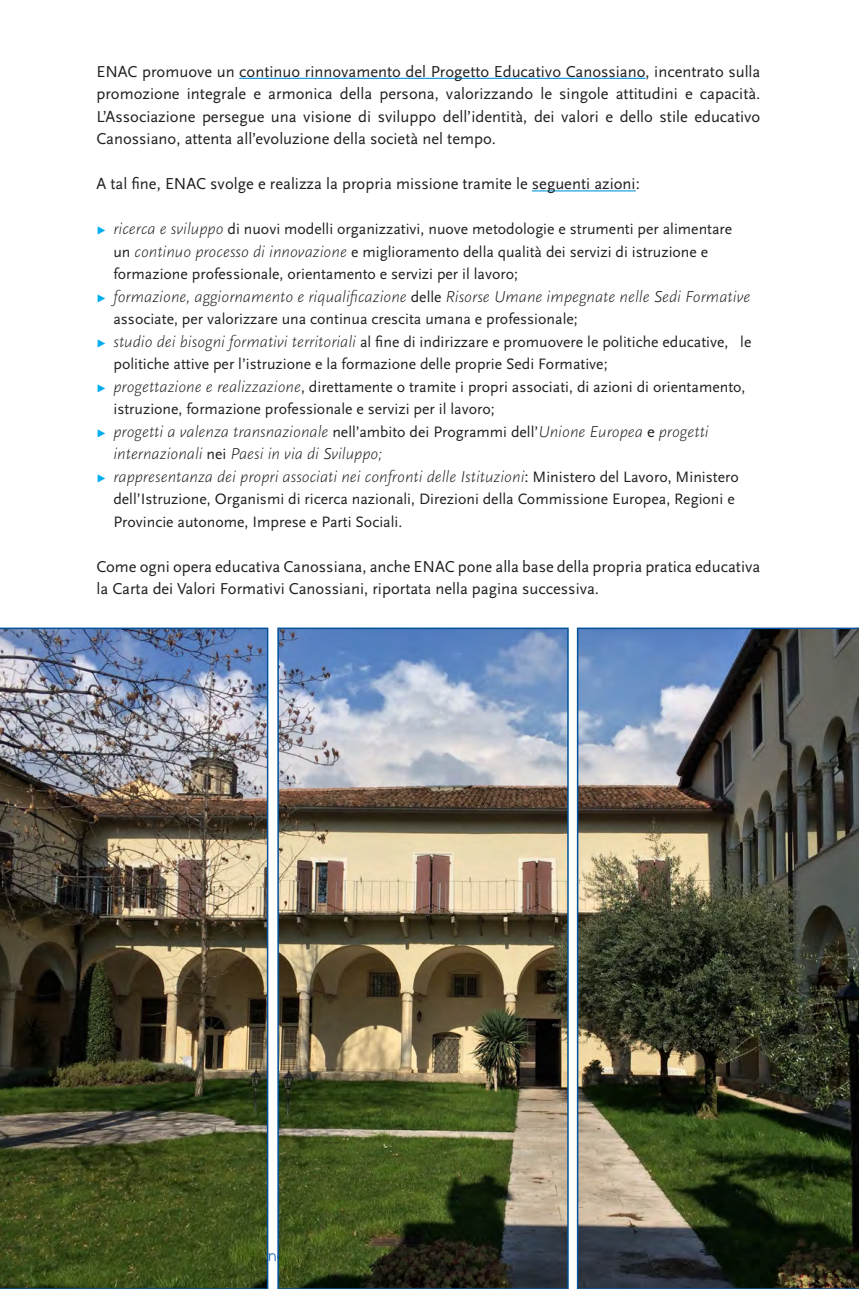
<style>
.page{position:relative;width:859px;height:1289px;background:#fff}
.page>*{position:absolute;margin:0;border:0;box-sizing:border-box;transform-origin:0 0}
.t1{font:16.5px/22.5px "Scala Sans Pro";color:#231f20;text-align:justify}
.t2{font:italic 300 16.5px "Scala Sans Pro";color:#231f20}
.t3{font:15.75px/22.5px "Scala Sans Pro";color:#231f20}
.s1{color:#00aeef}
.s2{font-weight:300;font-style:italic;font-size:16.5px}
.s3{font-weight:400;font-style:normal;font-size:15.75px;color:#00aeef}
.s4{font-weight:400;font-style:normal;font-size:15.75px}
.s5{font-weight:400;font-style:normal}
.s6{font-size:15.75px}
</style>
<div class="page">
<hr style="left:239px;top:78px;width:407px;height:1px;background:#149dd9">
<hr style="left:532px;top:190px;width:104px;height:1px;background:#149dd9">
<img style="left:0;top:627px;width:268px;height:661px">
<img style="left:577px;top:627px;width:282px;height:661px">
<img style="left:280px;top:630px;width:286px;height:655px">
<div style="left:277px;top:627px;width:292px;height:661px;border:2px solid #01519b"></div>
<p class="t1" style="left:96px;top:60px;width:665px">ENAC promuove un continuo rinnovamento del Progetto Educativo Canossiano, incentrato sulla promozione integrale e armonica della persona, valorizzando le singole attitudini e capacità.<br>L’Associazione persegue una visione di sviluppo dell’identità, dei valori e dello stile educativo Canossiano, attenta all’evoluzione della società nel tempo.</p>
<p class="t1" style="left:96px;top:172px;width:545px">A tal fine, ENAC svolge e realizza la propria missione tramite le seguenti azioni:</p>
<p class="t3" style="left:113px;top:218px;width:620px;text-indent:-17px"><span class="s1">▸</span> <span class="s2">ricerca e sviluppo</span> di nuovi modelli organizzativi, nuove metodologie e strumenti per alimentare un <span class="s2">continuo processo di innovazione</span> e miglioramento della qualità dei servizi di istruzione e formazione professionale, orientamento e servizi per il lavoro;</p>
<p class="t2" style="left:96px;top:287px;width:656px"><span class="s3">▸</span> formazione, aggiornamento e riqualificazione <span class="s4">delle</span> Risorse Umane impegnate nelle Sedi Formative</p>
<p class="t3" style="left:113px;top:308px;width:466px">associate, per valorizzare una continua crescita umana e professionale;</p>
<p class="t3" style="left:96px;top:330px;width:656px"><span class="s1">▸</span> <span class="s2">studio dei bisogni formativi territoriali</span> al fine di indirizzare e promuovere le politiche educative, le</p>
<p class="t3" style="left:113px;top:353px;width:496px">politiche attive per l’istruzione e la formazione delle proprie Sedi Formative;</p>
<p class="t3" style="left:96px;top:375px;width:651px"><span class="s1">▸</span> <span class="s2">progettazione e realizzazione</span>, direttamente o tramite i propri associati, di azioni di orientamento,</p>
<p class="t3" style="left:113px;top:398px;width:383px">istruzione, formazione professionale e servizi per il lavoro;</p>
<p class="t2" style="left:96px;top:422px;width:614px"><span class="s3">▸</span> progetti a valenza transnazionale <span class="s4">nell’ambito dei Programmi dell’</span>Unione Europea <span class="s5">e</span> progetti</p>
<p class="t2" style="left:113px;top:444px;width:270px">internazionali <span class="s4">nei</span> Paesi in via di Sviluppo<span class="s6">;</span></p>
<p class="t2" style="left:96px;top:467px;width:644px"><span class="s3">▸</span> rappresentanza dei propri associati nei confronti delle Istituzioni<span class="s5">:</span> <span class="s4">Ministero del Lavoro, Ministero</span></p>
<p class="t3" style="left:113px;top:488px;width:623px">dell’Istruzione, Organismi di ricerca nazionali, Direzioni della Commissione Europea, Regioni e<br>Provincie autonome, Imprese e Parti Sociali.</p>
<p class="t1" style="left:96px;top:555px;width:665px">Come ogni opera educativa Canossiana, anche ENAC pone alla base della propria pratica educativa la Carta dei Valori Formativi Canossiani, riportata nella pagina successiva.</p>
</div>
